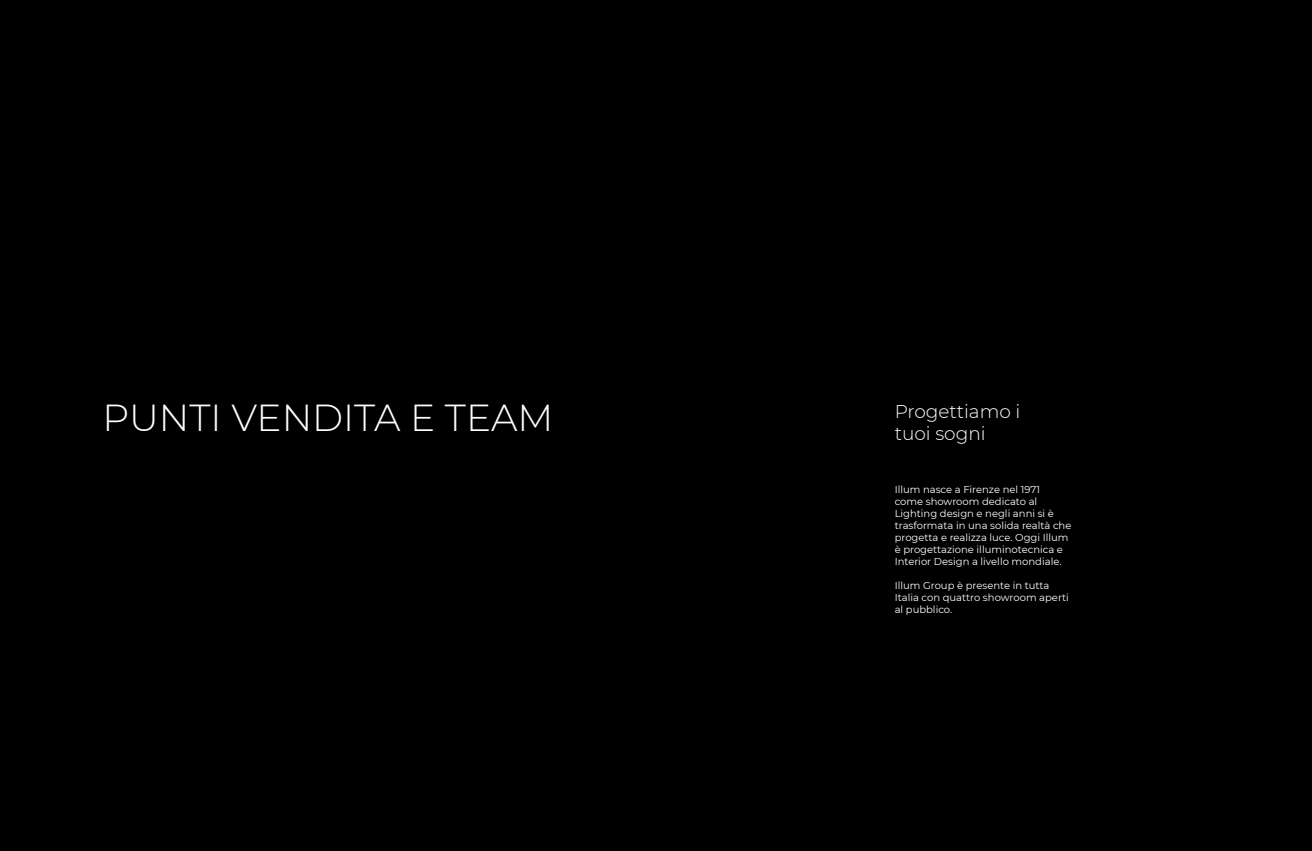
<style>
.page{position:relative;width:1312px;height:851px;background:#fff}
.page>*{position:absolute;margin:0;border:0;box-sizing:border-box;transform-origin:0 0}
.t1{font:300 37.5px "Montserrat";color:#fff}
.t2{font:300 18.5px/22.1px "Montserrat";color:#fff}
.t3{font:10px/12px "Montserrat";color:#fff}
</style>
<div class="page">
<div style="left:0;top:0;width:1311px;height:850px;background:#000"></div>
<h1 class="t1" style="left:102px;top:392px;width:452px">PUNTI VENDITA E TEAM</h1>
<h2 class="t2" style="left:894px;top:399px;width:127px">Progettiamo i tuoi sogni</h2>
<p class="t3" style="left:894px;top:483px;width:178px">Illum nasce a Firenze nel 1971<br>come showroom dedicato al Lighting design e negli anni si è trasformata in una solida realtà che progetta e realizza luce. Oggi Illum è progettazione illuminotecnica e Interior Design a livello mondiale.</p>
<p class="t3" style="left:894px;top:579px;width:176px">Illum Group è presente in tutta<br>Italia con quattro showroom aperti al pubblico.</p>
</div>
